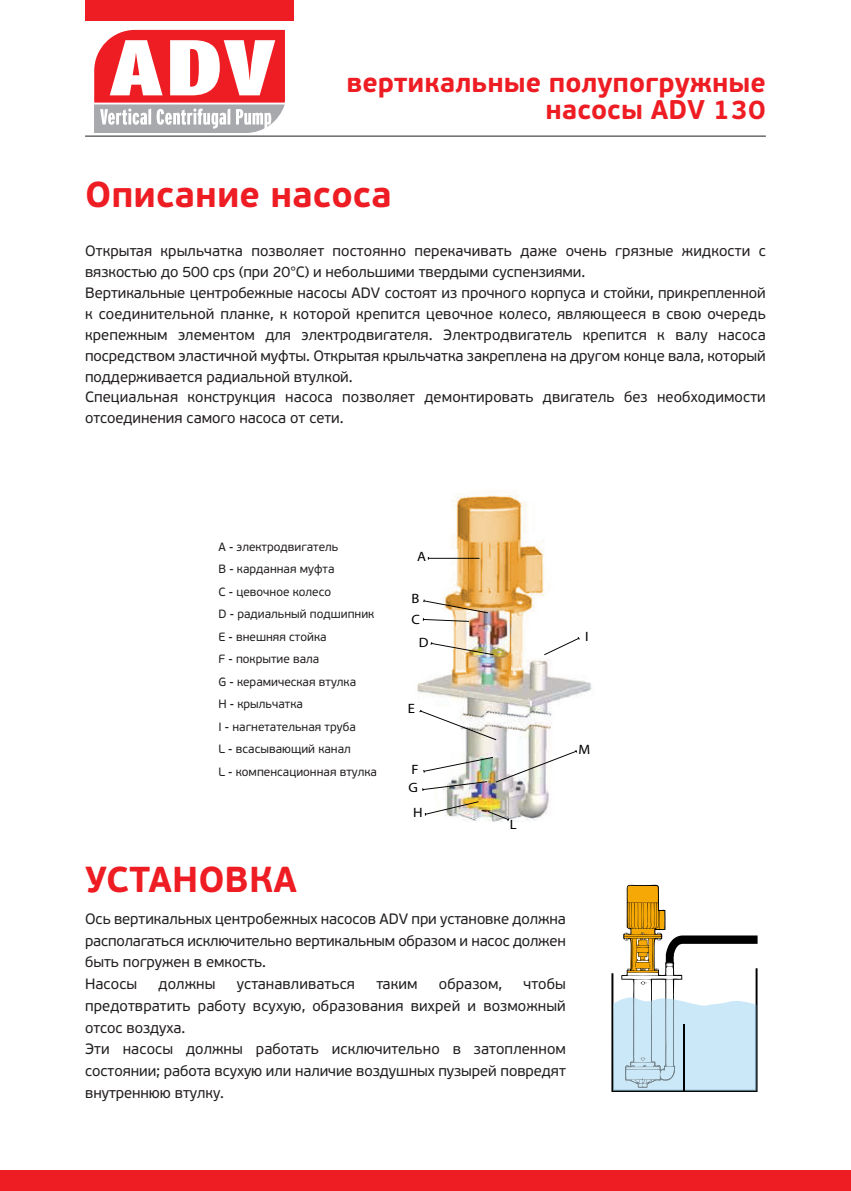
<style>
.page{position:relative;width:851px;height:1191px;background:#fff}
.page>*{position:absolute;margin:0;border:0;box-sizing:border-box;transform-origin:0 0}
.t1{font:700 36px "PF Beau Sans Pro";color:#ee1d23}
.t2{font:700 27px/27px "PF Beau Sans Pro";color:#ee1d23;text-align:right}
.t3{font:15px/20.9px "PF Beau Sans Pro";letter-spacing:-.005em;color:#231f20}
.t4{font:13.5px/20.5px "Myriad Pro";color:#000;scale:1.08 1}
.t5{font:12px/22.5px "PF Beau Sans Pro";color:#231f20}
</style>
<div class="page">
<div style="left:0;top:1169px;width:850px;height:22px;background:#ee1d23"></div>
<div style="left:85px;top:0;width:208px;height:21px;background:#ee1d23"></div>
<svg style="left:94px;top:30px;width:191px;height:103px"></svg>
<hr style="left:85px;top:136px;width:680px;height:1px;background:#231f20">
<svg style="left:611px;top:884px;width:146px;height:208px"></svg>
<hr style="left:683px;top:1024px;width:2px;height:66px;background:#000">
<img style="left:417px;top:494px;width:175px;height:328px">
<hr style="left:428px;top:558px;width:51px;height:1px;background:#000">
<svg style="left:423px;top:599px;width:65px;height:22px"></svg>
<svg style="left:430px;top:642px;width:63px;height:13px"></svg>
<svg style="left:425px;top:801px;width:53px;height:14px"></svg>
<svg style="left:544px;top:637px;width:35px;height:18px"></svg>
<img style="left:422px;top:749px;width:155px;height:42px">
<svg style="left:487px;top:811px;width:22px;height:10px"></svg>
<svg style="left:419px;top:709px;width:77px;height:31px"></svg>
<h2 class="t2" style="left:346px;top:70px;width:421px">вертикальные полупогружные насосы ADV 130</h2>
<h1 class="t1" style="left:85px;top:172px;width:308px">Описание насоса</h1>
<p class="t3" style="left:85px;top:241px;width:682px">Открытая крыльчатка позволяет постоянно перекачивать даже очень грязные жидкости с вязкостью до 500 cps (при 20°C) и небольшими твердыми суспензиями.<br>Вертикальные центробежные насосы ADV состоят из прочного корпуса и стойки, прикрепленной к соединительной планке, к которой крепится цевочное колесо, являющееся в свою очередь крепежным элементом для электродвигателя. Электродвигатель крепится к валу насоса посредством эластичной муфты. Открытая крыльчатка закреплена на другом конце вала, который поддерживается радиальной втулкой.<br>Специальная конструкция насоса позволяет демонтировать двигатель без необходимости отсоединения самого насоса от сети.</p>
<p class="t5" style="left:218px;top:535px;width:160px">A - электродвигатель<br>B - карданная муфта<br>C - цевочное колесо<br>D - радиальный подшипник<br>E - внешняя стойка<br>F - покрытие вала<br>G - керамическая втулка<br>H - крыльчатка<br>I - нагнетательная труба<br>L - всасывающий канал<br>L - компенсационная втулка</p>
<p class="t4" style="left:417px;top:547px;width:10px">A</p>
<p class="t4" style="left:411px;top:589px;width:9px">B<br>C</p>
<p class="t4" style="left:418px;top:633px;width:11px">D</p>
<p class="t4" style="left:408px;top:699px;width:8px">E</p>
<p class="t4" style="left:411px;top:760px;width:8px">F</p>
<p class="t4" style="left:413px;top:803px;width:10px">H</p>
<p class="t4" style="left:408px;top:778px;width:10px">G</p>
<p class="t4" style="left:509px;top:815px;width:8px">L</p>
<p class="t4" style="left:585px;top:627px;width:5px">I</p>
<p class="t4" style="left:578px;top:740px;width:12px">M</p>
<h1 class="t1" style="left:85px;top:856px;width:213px">УСТАНОВКА</h1>
<p class="t3" style="left:85px;top:908px;width:482px;line-height:21.8px">Ось вертикальных центробежных насосов ADV при установке должна располагаться исключительно вертикальным образом и насос должен быть погружен в емкость.<br>Насосы</p>
<p class="t3" style="left:85px;top:973px;width:482px;line-height:21.8px;text-indent:438px">чтобы предотвратить работу всухую, образования вихрей и возможный отсос воздуха.<br>Эти насосы должны работать исключительно в затопленном состоянии; работа всухую или наличие воздушных пузырей повредят внутреннюю втулку.</p>
<p class="t3" style="left:159px;top:974px;width:58px">должны</p>
<p class="t3" style="left:237px;top:974px;width:120px">устанавливаться</p>
<p class="t3" style="left:376px;top:974px;width:43px">таким</p>
<p class="t3" style="left:439px;top:974px;width:65px">образом,</p>
</div>
